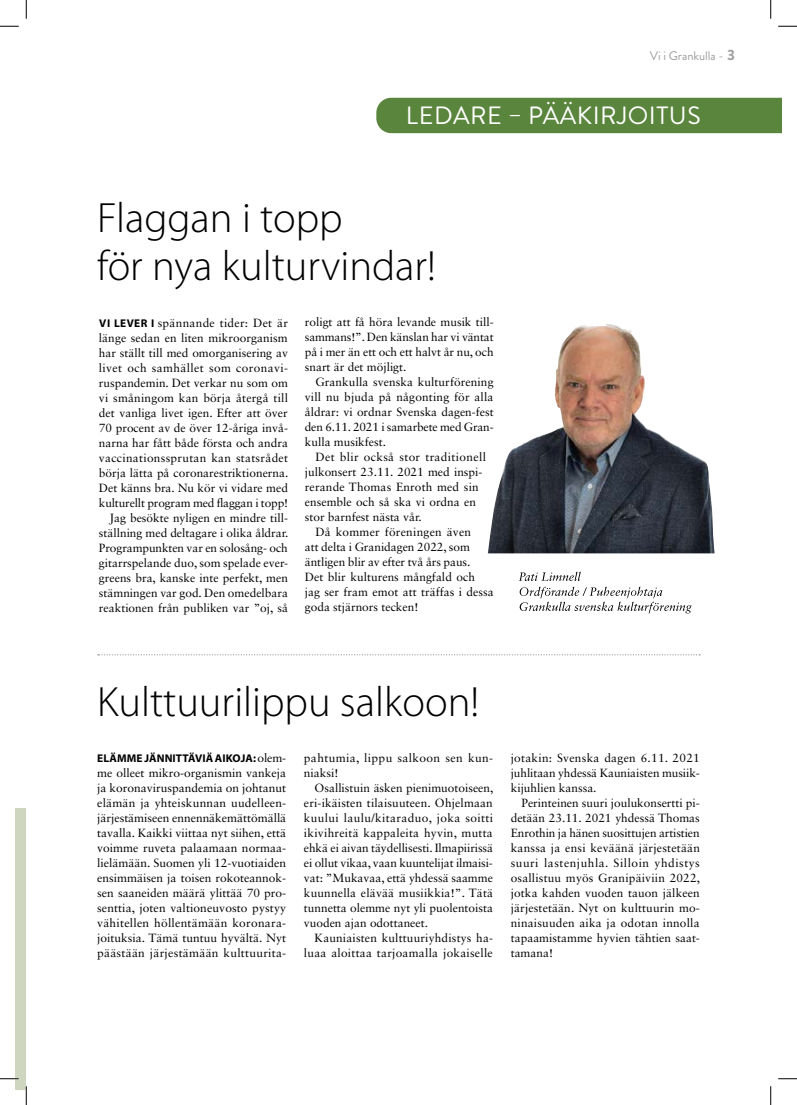
<style>
.page{position:relative;width:797px;height:1105px;background:#fff}
.page>*{position:absolute;margin:0;border:0;box-sizing:border-box;transform-origin:0 0}
.t1{font:300 42.5px/47.5px "Myriad Pro";color:#000}
.t2{font:25px "Brandon Grotesque";letter-spacing:.02em;color:#fff}
.t3{font:12.5px "Brandon Grotesque";color:#9d9d9c}
.t4{font:11.88px/15px "Sabon LT Std";color:#000;text-align:justify}
.t5{font:11.88px/15px "Sabon LT Std";letter-spacing:.02em;color:#000;text-align:right}
.t6{font:11.88px/15px "Sabon LT Std";letter-spacing:.03em;color:#000}
.t7{font:700 11.25px "Myriad Pro";letter-spacing:.01em;color:#000}
.s1{font-weight:700;font-size:15px}
.s2{font-family:"Myriad Pro";font-weight:700;font-size:11.25px}
.s3{font-family:"Sabon LT Std";font-weight:400;font-size:11.88px}
</style>
<div class="page">
<div style="left:16px;top:808px;width:10px;height:281px;background:#cfd6bf"></div>
<div style="left:376px;top:98px;width:405px;height:35px;background:#5a853c"></div>
<img style="left:487px;top:324px;width:228px;height:229px">
<svg style="left:98px;top:654px;width:602px;height:1px"></svg>
<svg style="left:519px;top:587px;width:172px;height:26px"></svg>
<svg style="left:519px;top:572px;width:62px;height:9px"></svg>
<svg style="left:0;top:25px;width:19px;height:2px"></svg>
<svg style="left:778px;top:25px;width:19px;height:2px"></svg>
<svg style="left:0;top:1078px;width:19px;height:1px"></svg>
<svg style="left:778px;top:1078px;width:19px;height:1px"></svg>
<svg style="left:25px;top:0;width:2px;height:19px"></svg>
<svg style="left:25px;top:1086px;width:2px;height:19px"></svg>
<svg style="left:770px;top:0;width:1px;height:19px"></svg>
<svg style="left:770px;top:1086px;width:1px;height:19px"></svg>
<p class="t3" style="left:650px;top:47px;width:86px">Vi i Grankulla - <span class="s1">3</span></p>
<h2 class="t2" style="left:406px;top:98px;width:296px">LEDARE – PÄÄKIRJOITUS</h2>
<h1 class="t1" style="left:97px;top:194px;width:340px">Flaggan i topp<br>för nya kulturvindar!</h1>
<p class="t4" style="left:99px;top:315px;width:191px;text-align:right"><span class="s2">VI LEVER I</span> spännande tider: Det är länge sedan en liten mikroorganism har ställt till med omorganisering av livet och samhället som coronavi&shy;ruspandemin. Det verkar nu som om vi småningom kan börja återgå till det vanliga livet igen. Efter att över 70 procent av de över 12-åriga invå&shy;narna har fått både första och andra vaccinationssprutan kan statsrådet börja lätta på coronarestriktionerna.<br>Det känns bra. Nu kör vi vidare med kulturellt program med flaggan i topp!<br>Jag besökte nyligen en mindre till&shy;ställning med deltagare i olika åldrar.<br>Programpunkten var en solosång- och gitarrspelande duo, som spelade ever&shy;greens bra, kanske inte perfekt, men stämningen var god. Den omedelbara reaktionen från publiken var ”oj, så</p>
<p class="t4" style="left:305px;top:315px;width:190px">roligt att få höra levande musik till&shy;sammans!”. Den känslan har vi väntat på i mer än ett och ett halvt år nu, och snart är det möjligt.</p>
<p class="t4" style="left:305px;top:375px;width:190px;text-indent:11px">Grankulla svenska kulturförening vill nu bjuda på någonting för alla åldrar: vi ordnar Svenska dagen-fest den 6.11. 2021 i samarbete med Gran&shy;kulla musikfest.</p>
<p class="t4" style="left:305px;top:450px;width:183px;text-align:left;text-indent:11px">Det blir också stor traditionell julkonsert 23.11. 2021 med inspi&shy;rerande Thomas Enroth med sin ensemble och så ska vi ordna en stor barnfest nästa vår.</p>
<p class="t4" style="left:305px;top:525px;width:190px;text-align:left;text-indent:11px">Då kommer föreningen även<br>att delta i Granidagen 2022, som äntligen blir av efter två års paus.<br>Det blir kulturens mångfald och<br>jag ser fram emot att träffas i dessa goda stjärnors tecken!</p>
<h1 class="t1" style="left:97px;top:678px;width:384px">Kulttuurilippu salkoon!</h1>
<p class="t7" style="left:97px;top:750px;width:190px">ELÄMME JÄNNITTÄVIÄ AIKOJA: <span class="s3">olem-</span></p>
<p class="t4" style="left:97px;top:765px;width:191px">me olleet mikro-organismin vankeja ja koronaviruspandemia on johtanut elämän ja yhteiskunnan uudelleen&shy;järjestämiseen ennennäkemättömällä tavalla. Kaikki viittaa nyt siihen, että voimme ruveta palaamaan normaa&shy;lielämään. Suomen yli 12-vuotiaiden ensimmäisen ja toisen rokoteannok&shy;sen saaneiden määrä ylittää 70 pro&shy;senttia, joten valtioneuvosto pystyy vähitellen höllentämään koronara&shy;joituksia. Tämä tuntuu hyvältä. Nyt päästään järjestämään kulttuurita-</p>
<p class="t6" style="left:304px;top:750px;width:190px">pahtumia, lippu salkoon sen kun&shy;niaksi!</p>
<p class="t4" style="left:304px;top:780px;width:191px;text-indent:11px">Osallistuin äsken pienimuotoiseen, eri-ikäisten tilaisuuteen. Ohjelmaan kuului laulu/kitaraduo, joka soitti ikivihreitä kappaleita hyvin, mutta ehkä ei aivan täydellisesti. Ilmapiirissä ei ollut vikaa, vaan kuuntelijat ilmaisi&shy;vat: ”Mukavaa, että yhdessä saamme kuunnella elävää musiikkia!”. Tätä tunnetta olemme nyt yli puolentoista vuoden ajan odottaneet.</p>
<p class="t5" style="left:304px;top:930px;width:191px">Kauniaisten kulttuuriyhdistys ha&shy;luaa aloittaa tarjoamalla jokaiselle</p>
<p class="t4" style="left:511px;top:750px;width:191px">jotakin: Svenska dagen 6.11. 2021 juhlitaan yhdessä Kauniaisten musiik&shy;kijuhlien kanssa.</p>
<p class="t4" style="left:511px;top:795px;width:191px;text-indent:11px">Perinteinen suuri joulukonsertti pi&shy;detään 23.11. 2021 yhdessä Thomas Enrothin ja hänen suosittujen artistien kanssa ja ensi keväänä järjestetään suuri lastenjuhla. Silloin yhdistys osallistuu myös Granipäiviin 2022, jotka kahden vuoden tauon jälkeen järjestetään. Nyt on kulttuurin mo&shy;ninaisuuden aika ja odotan innolla tapaamistamme hyvien tähtien saat&shy;tamana!</p>
</div>
